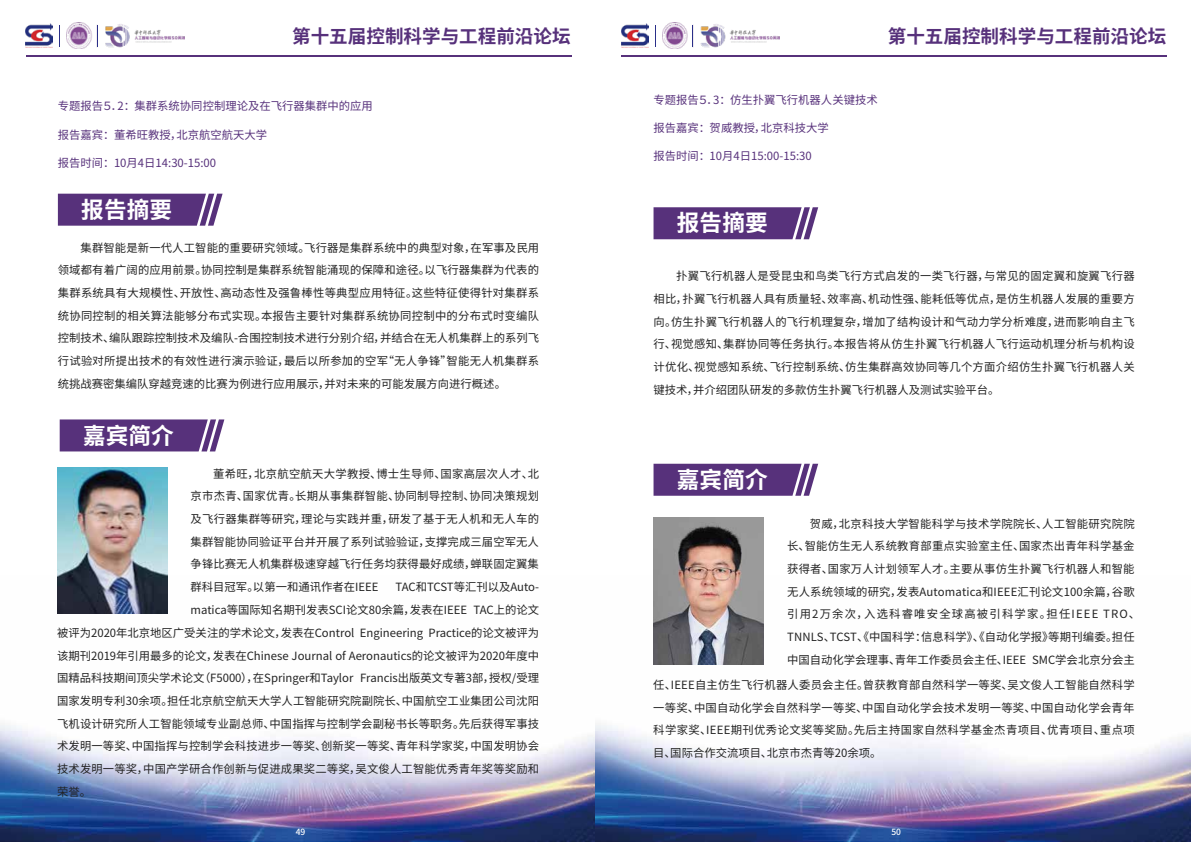
<style>
.page{position:relative;width:1191px;height:842px;background:#fff}
.page>*{position:absolute;margin:0;border:0;box-sizing:border-box;transform-origin:0 0}
.t1{font:700 22.7px "Source Han Sans CN";color:#fff}
.t2{font:700 18.6px "Source Han Sans CN";color:#57317b}
.t3{font:11.3px/22.7px "Source Han Sans CN";letter-spacing:.005em;color:#222;text-align:justify}
.t4{font:11.3px "Source Han Sans CN";color:#57317b}
.t5{font:500 8.5px "Source Han Sans CN";color:#fff}
.s1{color:#fff}
</style>
<div class="page">
<img style="left:0;top:575px;width:1191px;height:267px">
<svg style="left:58px;top:194px;width:165px;height:32px;background:#634084"></svg>
<hr style="left:26px;top:55px;width:545px;height:2px;background:#57317b">
<img style="left:67px;top:23px;width:117px;height:25px">
<img style="left:26px;top:24px;width:27px;height:23px">
<svg style="left:97px;top:25px;width:1px;height:21px"></svg>
<svg style="left:60px;top:419px;width:164px;height:32px;background:#634084"></svg>
<img style="left:57px;top:468px;width:110px;height:146px">
<svg style="left:653px;top:464px;width:165px;height:32px;background:#623f84"></svg>
<svg style="left:653px;top:207px;width:165px;height:32px;background:#623f84"></svg>
<hr style="left:621px;top:55px;width:546px;height:2px;background:#57317b">
<img style="left:662px;top:23px;width:118px;height:25px">
<img style="left:621px;top:24px;width:27px;height:23px">
<svg style="left:693px;top:25px;width:1px;height:21px"></svg>
<svg style="left:655px;top:25px;width:1px;height:21px"></svg>
<img style="left:653px;top:518px;width:111px;height:146px">
<h2 class="t2" style="left:292px;top:25px;width:280px">第十五届控制科学与工程前沿论坛</h2>
<p class="t4" style="left:58px;top:100px;width:316px">专题报告５．2：集群系统协同控制理论及在飞行器集群中的应用</p>
<p class="t4" style="left:58px;top:128px;width:211px">报告嘉宾：董希旺教授，北京航空航天大学</p>
<p class="t4" style="left:58px;top:157px;width:160px">报告时间：10月4日14:30-15:00</p>
<h1 class="t1" style="left:81px;top:197px;width:92px">报告摘要</h1>
<p class="t3" style="left:58px;top:236px;width:483px;text-indent:23px">集群智能是新一代人工智能的重要研究领域。飞行器是集群系统中的典型对象，在军事及民用领域都有着广阔的应用前景。协同控制是集群系统智能涌现的保障和途径。以飞行器集群为代表的集群系统具有大规模性、开放性、高动态性及强鲁棒性等典型应用特征。这些特征使得针对集群系统协同控制的相关算法能够分布式实现。本报告主要针对集群系统协同控制中的分布式时变编队控制技术、编队跟踪控制技术及编队-合围控制技术进行分别介绍，并结合在无人机集群上的系列飞行试验对所提出技术的有效性进行演示验证，最后以所参加的空军“无人争锋”智能无人机集群系统挑战赛密集编队穿越竞速的比赛为例进行应用展示，并对未来的可能发展方向进行概述。</p>
<h1 class="t1" style="left:83px;top:423px;width:92px">嘉宾简介</h1>
<p class="t3" style="left:191px;top:462px;width:350px;text-indent:23px">董希旺，北京航空航天大学教授、博士生导师、国家高层次人才、北京市杰青、国家优青。长期从事集群智能、协同制导控制、协同决策规划及飞行器集群等研究，理论与实践并重，研发了基于无人机和无人车的集群智能协同验证平台并开展了系列试验验证，支撑完成三届空军无人争锋比赛无人机集群极速穿越飞行任务均获得最好成绩，蝉联固定翼集群科目冠军。以第一和通讯作者在IEEE</p>
<p class="t3" style="left:395px;top:576px;width:145px">TAC和TCST等汇刊以及Auto-</p>
<p class="t3" style="left:191px;top:598px;width:350px">matica等国际知名期刊发表SCI论文80余篇，发表在IEEE TAC上的论文</p>
<p class="t3" style="left:57px;top:622px;width:483px">被评为2020年北京地区广受关注的学术论文，发表在Control Engineering Practice的论文被评为</p>
<p class="t3" style="left:57px;top:644px;width:483px">该期刊2019年引用最多的论文，发表在Chinese Journal of Aeronautics的论文被评为2020年度中</p>
<p class="t3" style="left:57px;top:667px;width:483px">国精品科技期间顶尖学术论文（F5000），在Springer和Taylor Francis出版英文专著3部，授权/受理</p>
<p class="t3" style="left:57px;top:690px;width:483px">国家发明专利30余项。担任北京航空航天大学人工智能研究院副院长、中国航空工业集团公司沈阳</p>
<p class="t3" style="left:57px;top:712px;width:483px">飞机设计研究所人工智能领域专业副总师、中国指挥与控制学会副秘书长等职务。先后获得军事技</p>
<p class="t3" style="left:57px;top:735px;width:483px">术发明一等奖、中国指挥与控制学会科技进步一等奖、创新奖一等奖、青年科学家奖，中国发明协会</p>
<p class="t3" style="left:57px;top:758px;width:483px">技术发明一等奖，中国产学研合作创新与促进成果奖二等奖，吴文俊人工智能优秀青年奖等奖励和</p>
<p class="t3" style="left:57px;top:780px;width:36px">荣誉。</p>
<p class="t5" style="left:296px;top:827px;width:11px">49</p>
<h2 class="t2" style="left:887px;top:25px;width:280px">第十五届控制科学与工程前沿论坛</h2>
<p class="t4" style="left:653px;top:93px;width:226px">专题报告５．3：仿生扑翼飞行机器人关键技术</p>
<p class="t4" style="left:653px;top:121px;width:177px">报告嘉宾：贺威教授，北京科技大学</p>
<p class="t4" style="left:653px;top:150px;width:160px">报告时间：10月4日15:00-15:30</p>
<h1 class="t1" style="left:677px;top:210px;width:92px">报告摘要</h1>
<p class="t3" style="left:653px;top:265px;width:483px;text-indent:23px">扑翼飞行机器人是受昆虫和鸟类飞行方式启发的一类飞行器，与常见的固定翼和旋翼飞行器相比，扑翼飞行机器人具有质量轻、效率高、机动性强、能耗低等优点，是仿生机器人发展的重要方向。仿生扑翼飞行机器人的飞行机理复杂，增加了结构设计和气动力学分析难度，进而影响自主飞行、视觉感知、集群协同等任务执行。本报告将从仿生扑翼飞行机器人飞行运动机理分析与机构设计优化、视觉感知系统、飞行控制系统、仿生集群高效协同等几个方面介绍仿生扑翼飞行机器人关键技术，并介绍团队研发的多款仿生扑翼飞行机器人及测试实验平台。</p>
<h1 class="t1" style="left:677px;top:467px;width:92px">嘉宾简介</h1>
<p class="t3" style="left:787px;top:512px;width:354px;text-align:left;text-indent:23px">贺威，北京科技大学智能科学与技术学院院长、人工智能研究院院长、智能仿生无人系统教育部重点实验室主任、国家杰出青年科学基金获得者、国家万人计划领军人才。主要从事仿生扑翼飞行机器人和智能无人系统领域的研究，发表Automatica和IEEE汇刊论文100余篇，谷歌引用2万余次，入选科睿唯安全球高被引科学家。担任IEEE<span class="s1">-</span>TRO、TNNLS、TCST、《中国科学：信息科学》、《自动化学报》等期刊编委。担任中国自动化学会理事、青年工作委员会主任、IEEE SMC学会北京分会主</p>
<p class="t3" style="left:653px;top:674px;width:483px">任、IEEE自主仿生飞行机器人委员会主任。曾获教育部自然科学一等奖、吴文俊人工智能自然科学一等奖、中国自动化学会自然科学一等奖、中国自动化学会技术发明一等奖、中国自动化学会青年科学家奖、IEEE期刊优秀论文奖等奖励。先后主持国家自然科学基金杰青项目、优青项目、重点项目、国际合作交流项目、北京市杰青等20余项。</p>
<p class="t5" style="left:891px;top:827px;width:11px">50</p>
</div>
